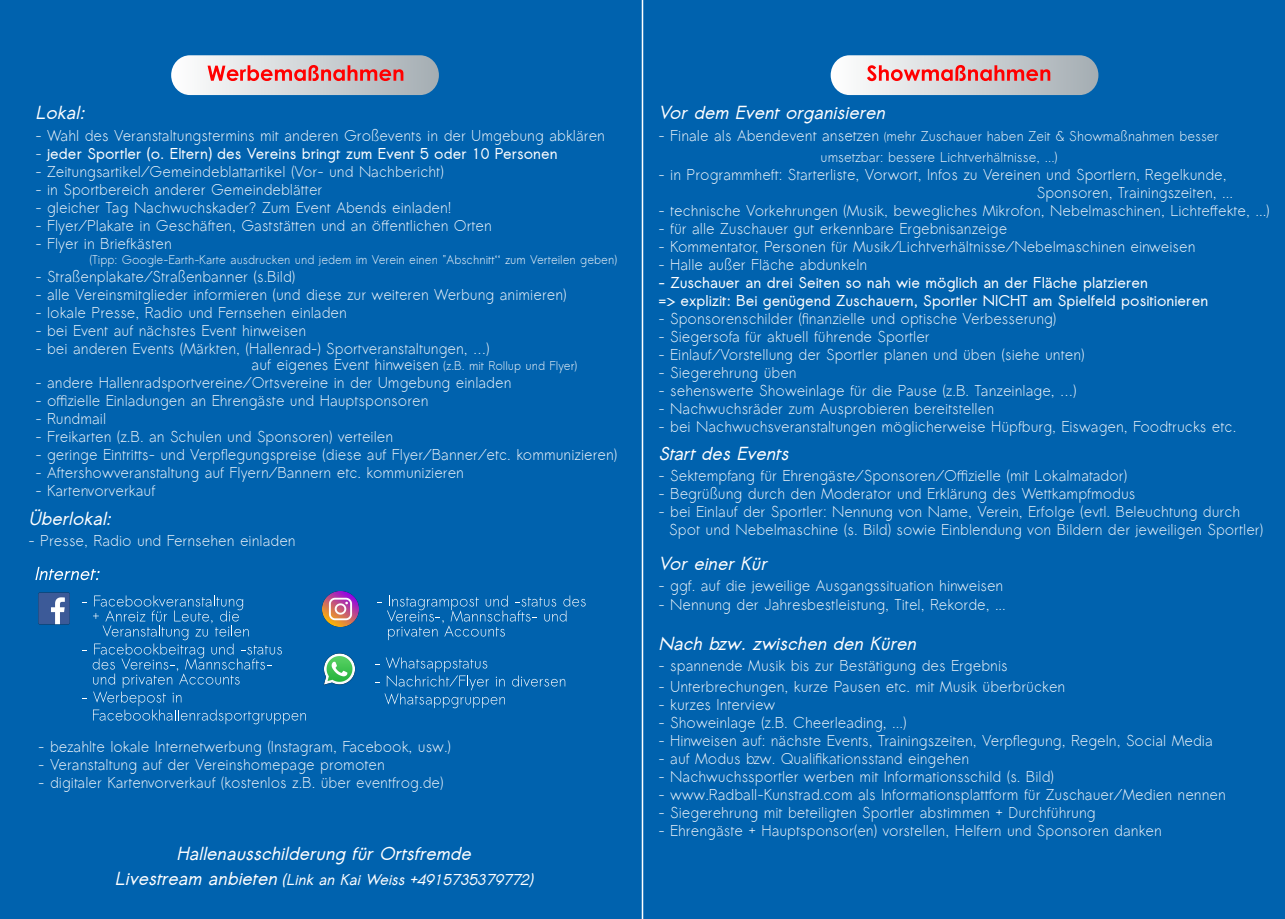
<style>
.page{position:relative;width:1285px;height:919px;background:#fff}
.page>*{position:absolute;margin:0;border:0;box-sizing:border-box;transform-origin:0 0}
.t1{font:italic 700 18px "Sawasdee";color:#fff}
.t2{font:15px/18px "Sawasdee";color:#fff}
.t3{font:700 15px/18px "Sawasdee";letter-spacing:.005em;color:#fff}
.t4{font:italic 700 15px "Sawasdee";color:#fff}
.t5{font:13.5px/21px "Sawasdee";color:#fff;text-align:center}
.t6{font:12px "Sawasdee";color:#fff}
.s1{font-weight:400}
.s2{font-size:12px}
.s3{font-size:18px}
.s4{font-size:15px}
</style>
<div class="page">
<div style="left:0;top:0;width:1284px;height:918px;background:#0062ae"></div>
<hr style="left:641px;top:0;width:2px;height:918px;background:#fff">
<svg style="left:35px;top:567px;width:65px;height:13px"></svg>
<div style="left:171px;top:55px;width:268px;height:40px;background:linear-gradient(to right,#fff,#a4adb2);border-radius:19px"></div>
<svg style="left:207px;top:65px;width:196px;height:16px;background:#e38081"></svg>
<img style="left:38px;top:592px;width:32px;height:33px">
<svg style="left:512px;top:675px;width:53px;height:11px"></svg>
<svg style="left:375px;top:657px;width:130px;height:51px"></svg>
<svg style="left:387px;top:595px;width:198px;height:45px"></svg>
<img style="left:322px;top:591px;width:36px;height:35px">
<img style="left:323px;top:653px;width:33px;height:32px">
<svg style="left:93px;top:595px;width:213px;height:129px"></svg>
<div style="left:830px;top:55px;width:268px;height:40px;background:linear-gradient(to right,#fdfefe,#a6aeb3);border-radius:19px"></div>
<svg style="left:866px;top:65px;width:184px;height:16px;background:#e48385"></svg>
<p class="t1" style="left:35px;top:106px;width:50px">Lokal:</p>
<p class="t2" style="left:35px;top:128px;width:571px">- Wahl des Veranstaltungstermins mit anderen Großevents in der Umgebung abklären</p>
<p class="t3" style="left:35px;top:146px;width:524px"><span class="s1">-</span> jeder Sportler (o. Eltern) des Vereins bringt zum Event 5 oder 10 Personen</p>
<p class="t2" style="left:35px;top:164px;width:410px">- Zeitungsartikel/Gemeindeblattartikel (Vor- und Nachbericht)</p>
<p class="t2" style="left:35px;top:182px;width:288px">- in Sportbereich anderer Gemeindeblätter</p>
<p class="t2" style="left:35px;top:200px;width:417px">- gleicher Tag Nachwuchskader? Zum Event Abends einladen!</p>
<p class="t2" style="left:35px;top:218px;width:458px">- Flyer/Plakate in Geschäften, Gaststätten und an öffentlichen Orten</p>
<p class="t2" style="left:35px;top:236px;width:138px">- Flyer in Briefkästen</p>
<p class="t6" style="left:89px;top:254px;width:529px">(Tipp: Google-Earth-Karte ausdrucken und jedem im Verein einen "Abschnitt‘‘ zum Verteilen geben)</p>
<p class="t2" style="left:35px;top:269px;width:261px">- Straßenplakate/Straßenbanner (s.Bild)</p>
<p class="t2" style="left:35px;top:287px;width:532px">- alle Vereinsmitglieder informieren (und diese zur weiteren Werbung animieren)</p>
<p class="t2" style="left:35px;top:305px;width:313px">- lokale Presse, Radio und Fernsehen einladen</p>
<p class="t2" style="left:35px;top:323px;width:272px">- bei Event auf nächstes Event hinweisen</p>
<p class="t2" style="left:251px;top:341px;width:327px;line-height:16.5px;text-indent:-216px">- bei anderen Events (Märkten, (Hallenrad-) Sportveranstaltungen, …)<br>auf eigenes Event hinweisen <span class="s2">(z.B. mit Rollup und Flyer)</span></p>
<p class="t2" style="left:35px;top:375px;width:477px">- andere Hallenradsportvereine/Ortsvereine in der Umgebung einladen</p>
<p class="t2" style="left:35px;top:393px;width:394px">- offizielle Einladungen an Ehrengäste und Hauptsponsoren</p>
<p class="t2" style="left:35px;top:411px;width:72px">- Rundmail</p>
<p class="t2" style="left:35px;top:429px;width:359px">- Freikarten (z.B. an Schulen und Sponsoren) verteilen</p>
<p class="t2" style="left:35px;top:447px;width:583px">- geringe Eintritts- und Verpflegungspreise (diese auf Flyer/Banner/etc. kommunizieren)</p>
<p class="t2" style="left:35px;top:465px;width:430px">- Aftershowveranstaltung auf Flyern/Bannern etc. kommunizieren</p>
<p class="t2" style="left:35px;top:483px;width:121px">- Kartenvorverkauf</p>
<p class="t1" style="left:28px;top:511px;width:84px">Überlokal:</p>
<p class="t2" style="left:28px;top:533px;width:269px">- Presse, Radio und Fernsehen einladen</p>
<p class="t2" style="left:38px;top:739px;width:414px">- bezahlte lokale Internetwerbung (Instagram, Facebook, usw.)</p>
<p class="t2" style="left:38px;top:757px;width:348px">- Veranstaltung auf der Vereinshomepage promoten</p>
<p class="t2" style="left:38px;top:775px;width:406px">- digitaler Kartenvorverkauf (kostenlos z.B. über eventfrog.de)</p>
<p class="t1" style="left:176px;top:846px;width:296px">Hallenausschilderung für Ortsfremde</p>
<p class="t4" style="left:115px;top:874px;width:419px"><span class="s3">Livestream anbieten</span> (Link an Kai Weiss +4915735379772)</p>
<p class="t1" style="left:658px;top:106px;width:228px">Vor dem Event organisieren</p>
<p class="t5" style="left:658px;top:127px;width:562px"><span class="s4">- Finale als Abendevent ansetzen</span> <span class="s2">(</span>mehr Zuschauer haben Zeit &amp; Showmaßnahmen besser umsetzbar: bessere Lichtverhältnisse, ...)</p>
<p class="t2" style="left:1036px;top:167px;width:198px;text-indent:-378px">- in Programmheft: Starterliste, Vorwort, Infos zu Vereinen und Sportlern, Regelkunde,<br>Sponsoren, Trainingszeiten, ...</p>
<p class="t2" style="left:658px;top:203px;width:612px">- technische Vorkehrungen (Musik, bewegliches Mikrofon, Nebelmaschinen, Lichteffekte, ...)</p>
<p class="t2" style="left:658px;top:221px;width:350px">- für alle Zuschauer gut erkennbare Ergebnisanzeige</p>
<p class="t2" style="left:658px;top:239px;width:538px">- Kommentator, Personen für Musik/Lichtverhältnisse/Nebelmaschinen einweisen</p>
<p class="t2" style="left:658px;top:257px;width:210px">- Halle außer Fläche abdunkeln</p>
<p class="t3" style="left:658px;top:275px;width:551px">- Zuschauer an drei Seiten so nah wie möglich an der Fläche platzieren<br>=&gt; explizit: Bei genügend Zuschauern, Sportler NICHT am Spielfeld positionieren</p>
<p class="t2" style="left:658px;top:311px;width:399px">- Sponsorenschilder (finanzielle und optische Verbesserung)</p>
<p class="t2" style="left:658px;top:329px;width:272px">- Siegersofa für aktuell führende Sportler</p>
<p class="t2" style="left:658px;top:347px;width:427px">- Einlauf/Vorstellung der Sportler planen und üben (siehe unten)</p>
<p class="t2" style="left:658px;top:365px;width:140px">- Siegerehrung üben</p>
<p class="t2" style="left:658px;top:383px;width:419px">- sehenswerte Showeinlage für die Pause (z.B. Tanzeinlage, …)</p>
<p class="t2" style="left:658px;top:401px;width:337px">- Nachwuchsräder zum Ausprobieren bereitstellen</p>
<p class="t2" style="left:658px;top:419px;width:579px">- bei Nachwuchsveranstaltungen möglicherweise Hüpfburg, Eiswagen, Foodtrucks etc.</p>
<p class="t1" style="left:658px;top:446px;width:131px">Start des Events</p>
<p class="t2" style="left:658px;top:468px;width:470px">- Sektempfang für Ehrengäste/Sponsoren/Offizielle (mit Lokalmatador)</p>
<p class="t2" style="left:658px;top:486px;width:478px">- Begrüßung durch den Moderator und Erklärung des Wettkampfmodus</p>
<p class="t2" style="left:669px;top:504px;width:595px;text-indent:-11px">- bei Einlauf der Sportler: Nennung von Name, Verein, Erfolge (evtl. Beleuchtung durch<br>Spot und Nebelmaschine (s. Bild) sowie Einblendung von Bildern der jeweiligen Sportler)</p>
<p class="t1" style="left:658px;top:557px;width:110px">Vor einer Kür</p>
<p class="t2" style="left:658px;top:578px;width:346px">- ggf. auf die jeweilige Ausgangssituation hinweisen</p>
<p class="t2" style="left:658px;top:596px;width:349px">- Nennung der Jahresbestleistung, Titel, Rekorde, ...</p>
<p class="t1" style="left:658px;top:636px;width:259px">Nach bzw. zwischen den Küren</p>
<p class="t2" style="left:658px;top:658px;width:350px">- spannende Musik bis zur Bestätigung des Ergebnis</p>
<p class="t2" style="left:658px;top:679px;width:408px">- Unterbrechungen, kurze Pausen etc. mit Musik überbrücken</p>
<p class="t2" style="left:658px;top:697px;width:118px">- kurzes Interview</p>
<p class="t2" style="left:658px;top:715px;width:249px">- Showeinlage (z.B. Cheerleading, ...)</p>
<p class="t2" style="left:658px;top:733px;width:555px">- Hinweisen auf: nächste Events, Trainingszeiten, Verpflegung, Regeln, Social Media</p>
<p class="t2" style="left:658px;top:751px;width:312px">- auf Modus bzw. Qualifikationsstand eingehen</p>
<p class="t2" style="left:658px;top:769px;width:397px">- Nachwuchssportler werben mit Informationsschild (s. Bild)</p>
<p class="t2" style="left:658px;top:787px;width:569px">- www.Radball-Kunstrad.com als Informationsplattform für Zuschauer/Medien nennen</p>
<p class="t2" style="left:658px;top:805px;width:438px">- Siegerehrung mit beteiligten Sportler abstimmen + Durchführung</p>
<p class="t2" style="left:658px;top:823px;width:505px">- Ehrengäste + Hauptsponsor(en) vorstellen, Helfern und Sponsoren danken</p>
</div>
